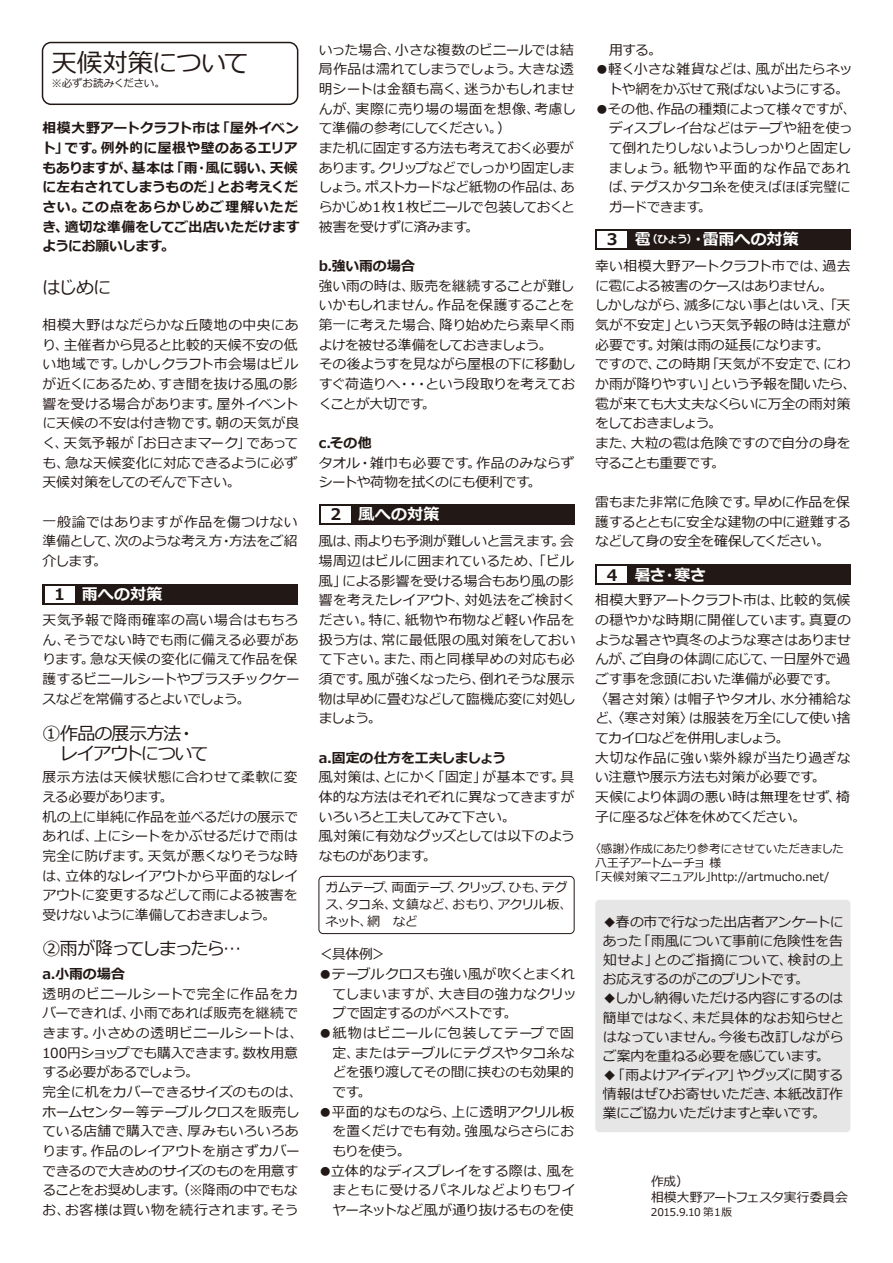
<style>
.page{position:relative;width:893px;height:1263px;background:#fff}
.page>*{position:absolute;margin:0;border:0;box-sizing:border-box;transform-origin:0 0}
.t1{font:25.5px "Meiryo";letter-spacing:-.04em;color:#221815}
.t2{font:18px/20.2px "Meiryo";letter-spacing:-.06em;color:#221815}
.t3{font:18px "Meiryo";letter-spacing:-.085em;color:#221815}
.t4{font:700 15.9px "Meiryo";color:#fff}
.t5{font:13.8px/19.6px "Meiryo";letter-spacing:-.01em;color:#221815}
.t6{font:700 13.8px/19.6px "Meiryo";letter-spacing:.01em;color:#221815}
.t7{font:700 13.8px "Meiryo";letter-spacing:-.02em;color:#221815}
.t8{font:12.75px/17px "Meiryo";letter-spacing:-.02em;color:#221815}
.t9{font:11.7px "Meiryo";letter-spacing:-.015em;color:#221815}
.t10{font:11.7px "Meiryo";letter-spacing:-.04em;color:#221815}
.t11{font:11.7px "Meiryo";letter-spacing:-.07em;color:#221815}
.t12{font:10.65px "Meiryo";letter-spacing:-.045em;color:#221815}
.t13{font:10.65px "Meiryo";letter-spacing:-.025em;color:#221815}
.s1{color:#221815}
.s2{font-size:10.65px}
</style>
<div class="page">
<div style="left:43px;top:584px;width:255px;height:20px;background:#221815"></div>
<div style="left:45px;top:586px;width:29px;height:16px;background:#fff"></div>
<div style="left:319px;top:504px;width:255px;height:20px;background:#221815"></div>
<div style="left:321px;top:506px;width:30px;height:16px;background:#fff"></div>
<div style="left:595px;top:229px;width:255px;height:21px;background:#221815"></div>
<div style="left:597px;top:231px;width:30px;height:17px;background:#fff"></div>
<div style="left:595px;top:564px;width:255px;height:21px;background:#221815"></div>
<div style="left:597px;top:566px;width:30px;height:17px;background:#fff"></div>
<div style="left:319px;top:876px;width:255px;height:58px;border:1px solid #221815;border-radius:4px"></div>
<div style="left:42px;top:42px;width:256px;height:63px;border:2px solid #221815;border-radius:9px"></div>
<div style="left:595px;top:900px;width:255px;height:232px;background:#e6e6e6;border-radius:4px"></div>
<h1 class="t1" style="left:52px;top:45px;width:199px">天候対策について</h1>
<p class="t13" style="left:51px;top:75px;width:115px">※必ずお読みください。</p>
<p class="t6" style="left:42px;top:119px;width:259px">相模大野アートクラフト市は「屋外イベント」です。例外的に屋根や壁のあるエリアもありますが、基本は「雨・風に弱い、天候に左右されてしまうものだ」とお考えください。この点をあらかじめご理解いただき、適切な準備をしてご出店いただけますようにお願いします。</p>
<h2 class="t2" style="left:42px;top:279px;width:70px">はじめに</h2>
<p class="t5" style="left:42px;top:316px;width:258px">相模大野はなだらかな丘陵地の中央にあり、主催者から見ると比較的天候不安の低い地域です。しかしクラフト市会場はビルが近くにあるため、すき間を抜ける風の影響を受ける場合があります。屋外イベントに天候の不安は付き物です。朝の天気が良く、天気予報が「お日さまマーク」であっても、急な天候変化に対応できるように必ず天候対策をしてのぞんで下さい。</p>
<p class="t5" style="left:42px;top:513px;width:257px;text-align:justify">一般論ではありますが作品を傷つけない準備として、次のような考え方・方法をご紹介します。</p>
<p class="t4" style="left:54px;top:583px;width:110px"><span class="s1">1</span> 雨への対策</p>
<p class="t5" style="left:42px;top:611px;width:259px">天気予報で降雨確率の高い場合はもちろん、そうでない時でも雨に備える必要があります。急な天候の変化に備えて作品を保護するビニールシートやプラスチックケースなどを常備するとよいでしょう。</p>
<h2 class="t2" style="left:42px;top:724px;width:168px">①作品の展示方法・　レイアウトについて</h2>
<p class="t5" style="left:42px;top:768px;width:257px">展示方法は天候状態に合わせて柔軟に変える必要があります。<br>机の上に単純に作品を並べるだけの展示であれば、上にシートをかぶせるだけで雨は完全に防げます。天気が悪くなりそうな時は、立体的なレイアウトから平面的なレイアウトに変更するなどして雨による被害を受けないように準備しておきましょう。</p>
<h2 class="t3" style="left:42px;top:936px;width:200px">②雨が降ってしまったら…</h2>
<p class="t6" style="left:42px;top:965px;width:84px">a.小雨の場合</p>
<p class="t5" style="left:42px;top:984px;width:263px">透明のビニールシートで完全に作品をカバーできれば、小雨であれば販売を継続できます。小さめの透明ビニールシートは、<br>100円ショップでも購入できます。数枚用意する必要があるでしょう。<br>完全に机をカバーできるサイズのものは、ホームセンター等テーブルクロスを販売している店舗で購入でき、厚みもいろいろあります。作品のレイアウトを崩さずカバーできるので大きめのサイズのものを用意することをお奨めします。（※降雨の中でもなお、お客様は買い物を続行されます。そう</p>
<p class="t5" style="left:319px;top:41px;width:259px">いった場合、小さな複数のビニールでは結局作品は濡れてしまうでしょう。大きな透明シートは金額も高く、迷うかもしれませんが、実際に売り場の場面を想像、考慮して準備の参考にしてください。）<br>また机に固定する方法も考えておく必要があります。クリップなどでしっかり固定しましょう。ポストカードなど紙物の作品は、あらかじめ１枚１枚ビニールで包装しておくと被害を受けずに済みます。</p>
<p class="t6" style="left:319px;top:257px;width:98px">b.強い雨の場合</p>
<p class="t5" style="left:319px;top:276px;width:258px">強い雨の時は、販売を継続することが難しいかもしれません。作品を保護することを第一に考えた場合、降り始めたら素早く雨よけを被せる準備をしておきましょう。<br>その後ようすを見ながら屋根の下に移動しすぐ荷造りへ・・・という段取りを考えておくことが大切です。</p>
<p class="t6" style="left:319px;top:434px;width:54px">c.その他</p>
<p class="t5" style="left:319px;top:453px;width:257px">タオル・雑巾も必要です。作品のみならずシートや荷物を拭くのにも便利です。</p>
<p class="t4" style="left:330px;top:503px;width:110px"><span class="s1">2</span> 風への対策</p>
<p class="t5" style="left:319px;top:532px;width:259px">風は、雨よりも予測が難しいと言えます。会場周辺はビルに囲まれているため、「ビル風」による影響を受ける場合もあり風の影響を考えたレイアウト、対処法をご検討ください。特に、紙物や布物など軽い作品を扱う方は、常に最低限の風対策をしておいて下さい。また、雨と同様早めの対応も必須です。風が強くなったら、倒れそうな展示物は早めに畳むなどして臨機応変に対処しましょう。</p>
<p class="t7" style="left:319px;top:748px;width:189px">a.固定の仕方を工夫しましょう</p>
<p class="t5" style="left:319px;top:768px;width:258px">風対策は、とにかく「固定」が基本です。具体的な方法はそれぞれに異なってきますがいろいろと工夫してみて下さい。<br>風対策に有効なグッズとしては以下のようなものがあります。</p>
<p class="t8" style="left:326px;top:880px;width:248px">ガムテープ、両面テープ、クリップ、ひも、テグス、タコ糸、文鎮など、おもり、アクリル板、ネット、網　など</p>
<p class="t5" style="left:319px;top:945px;width:69px">＜具体例＞</p>
<p class="t5" style="left:333px;top:965px;width:246px;text-indent:-14px">●テーブルクロスも強い風が吹くとまくれてしまいますが、大き目の強力なクリップで固定するのがベストです。</p>
<p class="t5" style="left:332px;top:1024px;width:244px;text-align:justify;text-indent:-14px">●紙物はビニールに包装してテープで固定、またはテーブルにテグスやタコ糸などを張り渡してその間に挟むのも効果的です。</p>
<p class="t5" style="left:333px;top:1102px;width:243px;text-align:justify;text-indent:-14px">●平面的なものなら、上に透明アクリル板を置くだけでも有効。強風ならさらにおもりを使う。</p>
<p class="t5" style="left:333px;top:1161px;width:244px;text-align:justify;text-indent:-14px">●立体的なディスプレイをする際は、風をまともに受けるパネルなどよりもワイヤーネットなど風が通り抜けるものを使</p>
<p class="t5" style="left:609px;top:40px;width:54px">用する。</p>
<p class="t5" style="left:609px;top:60px;width:246px;text-indent:-14px">●軽く小さな雑貨などは、風が出たらネットや網をかぶせて飛ばないようにする。</p>
<p class="t5" style="left:609px;top:99px;width:249px;text-indent:-14px">●その他、作品の種類によって様々ですが、ディスプレイ台などはテープや紐を使って倒れたりしないようしっかりと固定しましょう。紙物や平面的な作品であれば、テグスかタコ糸を使えばほぼ完璧にガードできます。</p>
<p class="t4" style="left:607px;top:228px;width:193px"><span class="s1">3</span> 雹<span class="s2">（ひょう）</span>・雷雨への対策</p>
<p class="t5" style="left:595px;top:257px;width:263px">幸い相模大野アートクラフト市では、過去に雹による被害のケースはありません。<br>しかしながら、滅多にない事とはいえ、「天気が不安定」という天気予報の時は注意が必要です。対策は雨の延長になります。<br>ですので、この時期「天気が不安定で、にわか雨が降りやすい」という予報を聞いたら、雹が来ても大丈夫なくらいに万全の雨対策をしておきましょう。<br>また、大粒の雹は危険ですので自分の身を守ることも重要です。</p>
<p class="t5" style="left:595px;top:493px;width:257px;text-align:justify">雷もまた非常に危険です。早めに作品を保護するとともに安全な建物の中に避難するなどして身の安全を確保してください。</p>
<p class="t4" style="left:607px;top:564px;width:101px"><span class="s1">4</span> 暑さ・寒さ</p>
<p class="t5" style="left:594px;top:591px;width:258px">相模大野アートクラフト市は、比較的気候の穏やかな時期に開催しています。真夏のような暑さや真冬のような寒さはありませんが、ご自身の体調に応じて、一日屋外で過ごす事を念頭においた準備が必要です。〈暑さ対策〉は帽子やタオル、水分補給など、〈寒さ対策〉は服装を万全にして使い捨てカイロなどを併用しましょう。<br>大切な作品に強い紫外線が当たり過ぎない注意や展示方法も対策が必要です。<br>天候により体調の悪い時は無理をせず、椅子に座るなど体を休めてください。</p>
<p class="t10" style="left:589px;top:840px;width:256px">〈感謝〉作成にあたり参考にさせていただきました</p>
<p class="t11" style="left:595px;top:854px;width:127px">八王子アートムーチョ 様</p>
<p class="t9" style="left:589px;top:868px;width:242px">「天候対策マニュアル」http://artmucho.net/</p>
<p class="t5" style="left:603px;top:913px;width:242px;line-height:19.2px;text-align:justify">◆春の市で行なった出店者アンケートにあった「雨風について事前に危険性を告知せよ」とのご指摘について、検討の上お応えするのがこのプリントです。</p>
<p class="t5" style="left:603px;top:989px;width:243px;line-height:19.2px;text-align:justify">◆しかし納得いただける内容にするのは簡単ではなく、未だ具体的なお知らせとはなっていません。今後も改訂しながらご案内を重ねる必要を感じています。</p>
<p class="t5" style="left:603px;top:1066px;width:242px;line-height:19.2px;text-align:justify">◆「雨よけアイディア」やグッズに関する情報はぜひお寄せいただき、本紙改訂作業にご協力いただけますと幸いです。</p>
<p class="t8" style="left:651px;top:1174px;width:198px;line-height:15.9px">作成）<br>相模大野アートフェスタ実行委員会</p>
<p class="t12" style="left:651px;top:1204px;width:83px">2015.9.10 第１版</p>
</div>
